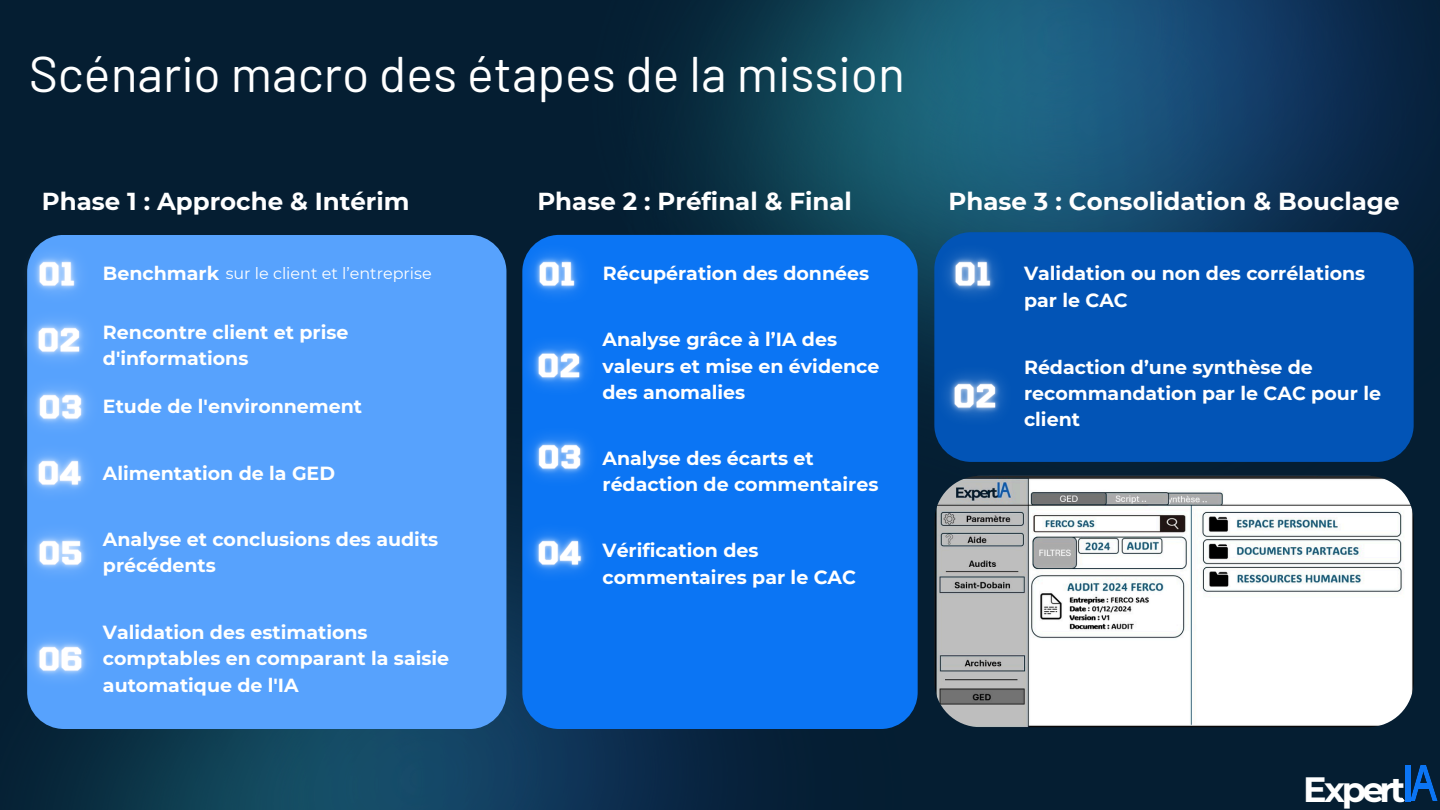
<style>
.page{position:relative;width:1440px;height:810px;background:#051e32}
.page>*{position:absolute;margin:0;border:0;box-sizing:border-box;transform-origin:0 0}
.t1{font:50px "Barlow";color:#fff}
.t2{font:700 35.1px "Montserrat";letter-spacing:-.105em;color:#fff}
.t3{font:700 24.5px "Montserrat";color:#fff}
.t4{font:700 19px/26.2px "Montserrat";color:#fff}
.t5{font:16px "Montserrat";color:#fff}
</style>
<div class="page">
<img style="left:34px;top:493px;width:911px;height:317px">
<img style="left:612px;top:0;width:824px;height:493px">
<div style="left:27px;top:235px;width:479px;height:494px;background:#57a2fd;border-radius:37px"></div>
<div style="left:522px;top:235px;width:396px;height:494px;background:#0b75f4;border-radius:37px"></div>
<div style="left:934px;top:232px;width:480px;height:230px;background:#0254b6;border-radius:37px"></div>
<svg style="left:1405px;top:765px;width:33px;height:37px"></svg>
<div style="left:1406px;top:765px;width:5px;height:37px;background:#0b75f4"></div>
<img style="left:934px;top:476px;width:479px;height:251px;border-radius:46px">
<img style="left:27px;top:235px;width:53px;height:50px">
<img style="left:27px;top:285px;width:59px;height:66px">
<img style="left:27px;top:351px;width:62px;height:67px">
<img style="left:27px;top:418px;width:60px;height:80px">
<img style="left:27px;top:498px;width:61px;height:106px">
<img style="left:27px;top:604px;width:62px;height:110px">
<img style="left:501px;top:234px;width:111px;height:76px">
<img style="left:506px;top:310px;width:82px;height:92px">
<img style="left:506px;top:402px;width:84px;height:96px">
<img style="left:506px;top:498px;width:83px;height:110px">
<img style="left:918px;top:218px;width:110px;height:110px">
<img style="left:917px;top:340px;width:87px;height:110px">
<p class="t1" style="left:29px;top:42px;width:878px">Scénario macro des étapes de la mission</p>
<p class="t3" style="left:42px;top:186px;width:369px">Phase 1 : Approche &amp; Intérim</p>
<p class="t4" style="left:103px;top:260px;width:118px">Benchmark</p>
<p class="t5" style="left:226px;top:264px;width:207px">sur le client et l’entreprise</p>
<p class="t4" style="left:103px;top:319px;width:247px">Rencontre client et prise d'informations</p>
<p class="t4" style="left:103px;top:393px;width:261px">Etude de l'environnement</p>
<p class="t4" style="left:103px;top:460px;width:234px">Alimentation de la GED</p>
<p class="t4" style="left:103px;top:526px;width:337px">Analyse et conclusions des audits précédents</p>
<p class="t4" style="left:103px;top:619px;width:348px">Validation des estimations comptables en comparant la saisie automatique de l'IA</p>
<p class="t3" style="left:537px;top:186px;width:316px">Phase 2 : Préfinal &amp; Final</p>
<p class="t4" style="left:603px;top:261px;width:268px">Récupération des données</p>
<p class="t4" style="left:603px;top:327px;width:278px">Analyse grâce à l’IA des valeurs et mise en évidence des anomalies</p>
<p class="t4" style="left:603px;top:445px;width:277px">Analyse des écarts et rédaction de commentaires</p>
<p class="t4" style="left:603px;top:537px;width:255px">Vérification des commentaires par le CAC</p>
<p class="t3" style="left:949px;top:186px;width:452px">Phase 3 : Consolidation &amp; Bouclage</p>
<p class="t4" style="left:1024px;top:261px;width:343px">Validation ou non des corrélations par le CAC</p>
<p class="t4" style="left:1024px;top:354px;width:359px">Rédaction d’une synthèse de recommandation par le CAC pour le client</p>
<h2 class="t2" style="left:1303px;top:768px;width:104px">Expert</h2>
</div>
